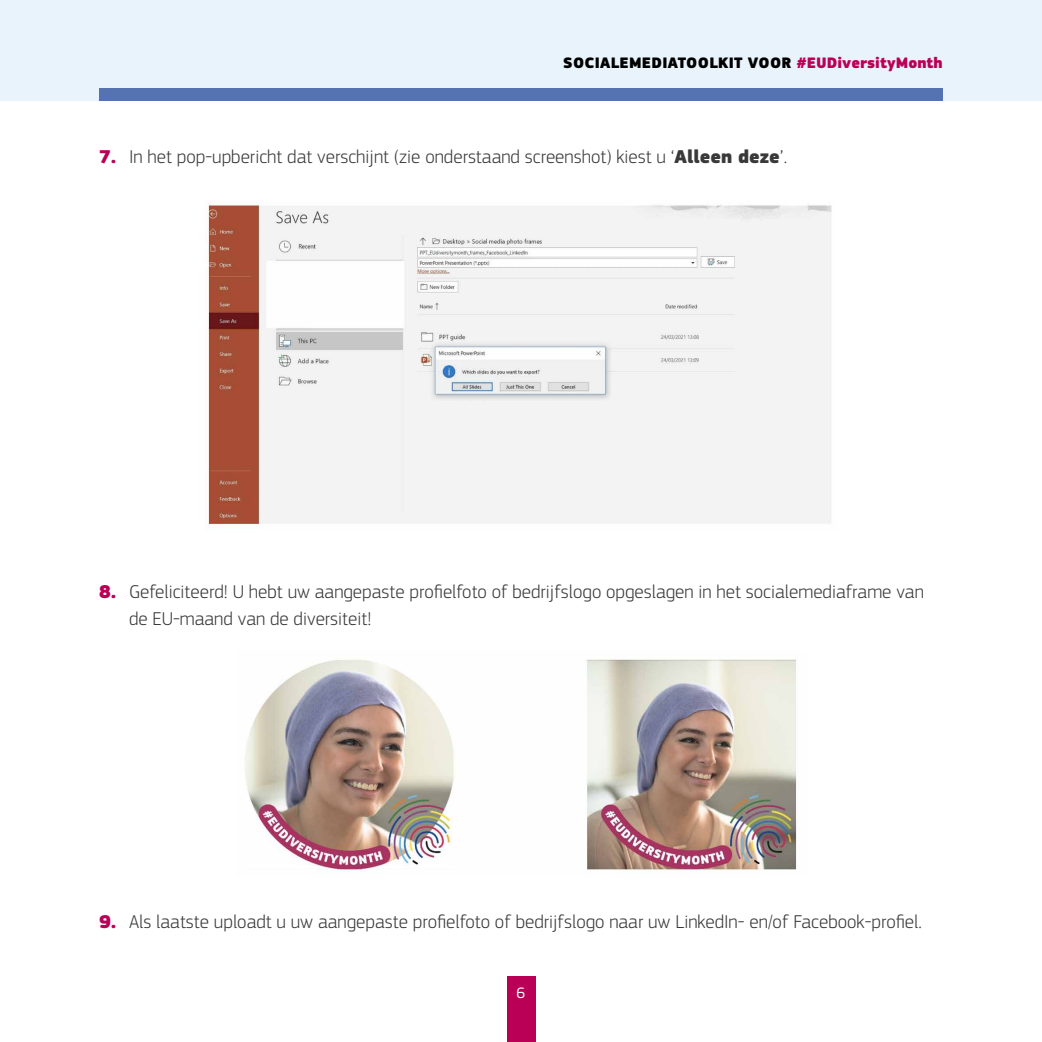
<style>
.page{position:relative;width:1042px;height:1042px;background:#fff}
.page>*{position:absolute;margin:0;border:0;box-sizing:border-box;transform-origin:0 0}
.t1{font:300 19.25px/26.2px "EC Square Sans Pro";color:#393939}
.t2{font:900 15.75px "EC Square Sans Pro";letter-spacing:.01em;color:#000}
.t3{font:15.75px "EC Square Sans Pro";color:#fff}
.s1{color:#b90056}
.s2{font-weight:900;color:#b90056}
.s3{font-weight:900}
</style>
<div class="page">
<div style="left:0;top:0;width:1042px;height:101px;background:#e9f3fc"></div>
<div style="left:506px;top:976px;width:29px;height:66px;background:#b90056"></div>
<img style="left:207px;top:202px;width:625px;height:325px">
<img style="left:245px;top:659px;width:552px;height:214px">
<div style="left:99px;top:88px;width:844px;height:13px;background:#5573b1"></div>
<p class="t2" style="left:563px;top:53px;width:381px">SOCIALEMEDIATOOLKIT VOOR <span class="s1">#EUDiversityMonth</span></p>
<p class="t1" style="left:99px;top:144px;width:689px"><span class="s2">7.</span> In het pop-upbericht dat verschijnt (zie onderstaand screenshot) kiest u ‘<span class="s3">Alleen deze</span>’.</p>
<p class="t1" style="left:129px;top:579px;width:796px;text-indent:-30px"><span class="s2">8.</span> Gefeliciteerd! U hebt uw aangepaste profielfoto of bedrijfslogo opgeslagen in het socialemediaframe van de EU-maand van de diversiteit!</p>
<p class="t1" style="left:99px;top:908px;width:824px"><span class="s2">9.</span> Als laatste uploadt u uw aangepaste profielfoto of bedrijfslogo naar uw LinkedIn- en/of Facebook-profiel.</p>
<p class="t3" style="left:516px;top:984px;width:10px">6</p>
</div>
